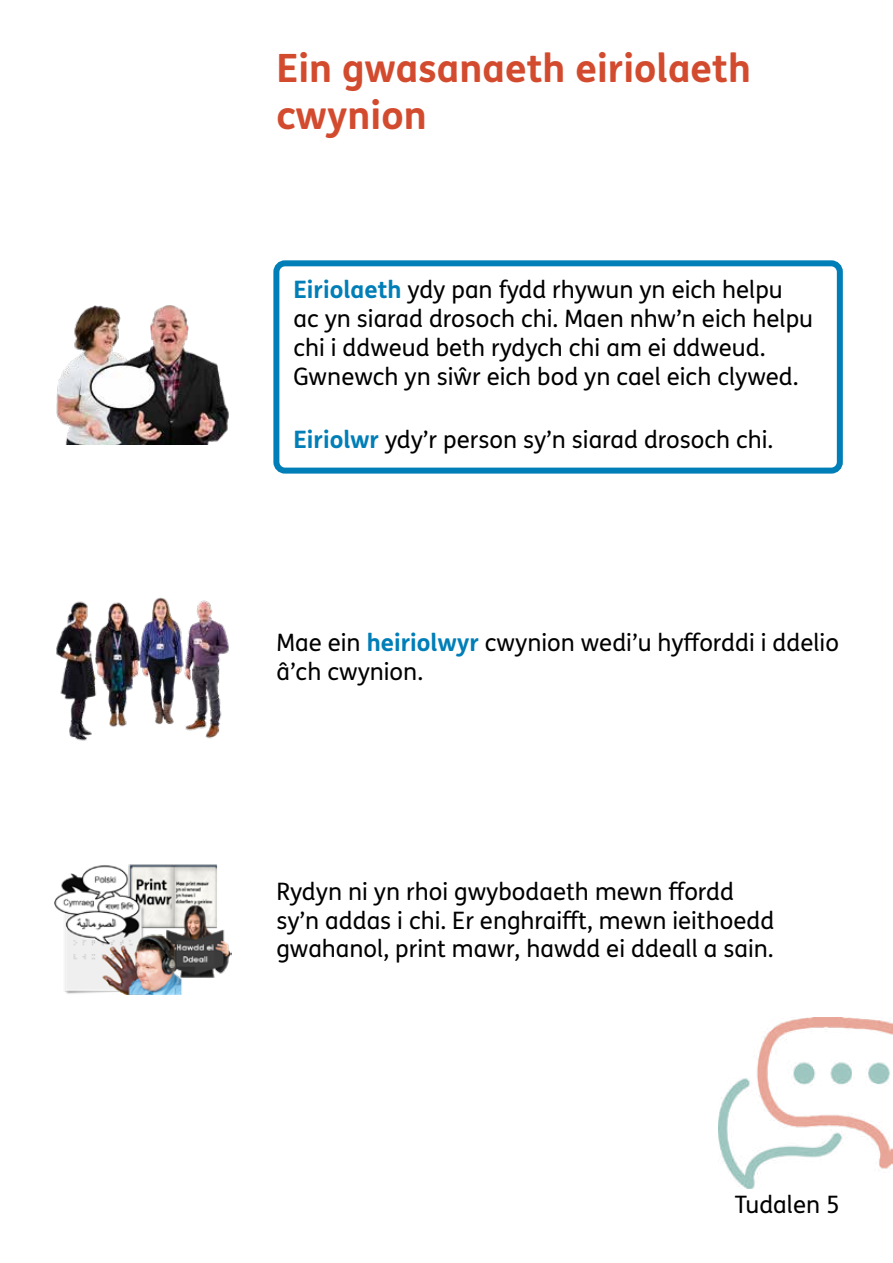
<style>
.page{position:relative;width:893px;height:1263px;background:#fff}
.page>*{position:absolute;margin:0;border:0;box-sizing:border-box;transform-origin:0 0}
.t1{font:700 39px/46.8px "FS Me Pro";color:#d34b2e}
.Box_text{font:24px/28.8px "FS Me Pro";color:#000}
.Bodytext{font:24px/28.8px "FS Me Pro";color:#000}
.s1{font-weight:700;color:#007eb7}
</style>
<div class="page">
<img style="left:718px;top:1017px;width:175px;height:172px">
<div style="left:273px;top:260px;width:570px;height:214px;border:6px solid #007eb7;border-radius:9px"></div>
<img style="left:56px;top:305px;width:173px;height:139px">
<img style="left:54px;top:864px;width:178px;height:131px">
<img style="left:56px;top:597px;width:173px;height:144px">
<h2 class="t1" style="left:276px;top:43px;width:476px">Ein gwasanaeth eiriolaeth cwynion</h2>
<p class="Box_text" style="left:293px;top:275px;width:521px"><span class="s1">Eiriolaeth</span> ydy pan fydd rhywun yn eich helpu ac yn siarad drosoch chi. Maen nhw’n eich helpu chi i ddweud beth rydych chi am ei ddweud.<br>Gwnewch yn siŵr eich bod yn cael eich clywed.</p>
<p class="Box_text" style="left:293px;top:424px;width:481px"><span class="s1">Eiriolwr</span> ydy’r person sy’n siarad drosoch chi.</p>
<p class="Bodytext" style="left:276px;top:627px;width:564px">Mae ein <span class="s1">heiriolwyr</span> cwynion wedi’u hyfforddi i ddelio â’ch cwynion.</p>
<p class="Bodytext" style="left:276px;top:876px;width:499px">Rydyn ni yn rhoi gwybodaeth mewn ffordd sy’n addas i chi. Er enghraifft, mewn ieithoedd gwahanol, print mawr, hawdd ei ddeall a sain.</p>
<p class="Box_text" style="left:735px;top:1190px;width:107px">Tudalen 5</p>
</div>
